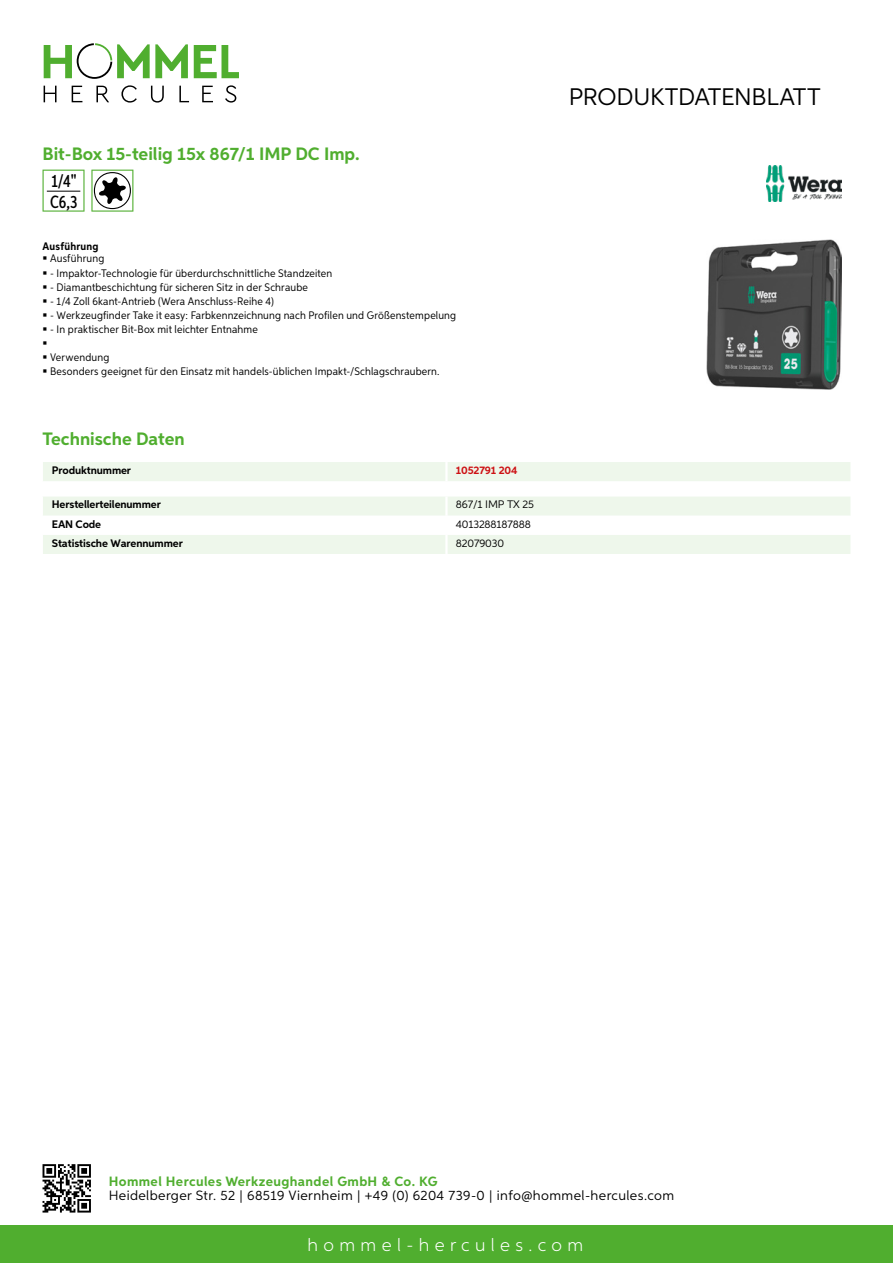
<style>
.page{position:relative;width:893px;height:1263px;background:#fff}
.page>*{position:absolute;margin:0;border:0;box-sizing:border-box;transform-origin:0 0}
.t1{font:24px "Aspira";letter-spacing:-.01em;color:#000}
.t2{font:700 18px "Aspira";color:#50ae2f}
.t3{font:300 18px "Aspira";letter-spacing:.3em;color:#fff}
.t4{font:500 17.85px/20.4px "Aspira XX Nar";color:#000}
.t5{font:13.5px "Aspira";letter-spacing:.03em;color:#000}
.t6{font:700 13.5px "Aspira";letter-spacing:.03em;color:#50ae2f}
.t7{font:10.95px/14.1px "Aspira Nar";letter-spacing:.015em;color:#000}
.t8{font:700 10.95px "Aspira";letter-spacing:-.01em;color:#000}
.t9{font:10.95px "Aspira";letter-spacing:-.01em;color:#000}
.t10{font:700 10.95px "Aspira";letter-spacing:-.01em;color:#cd1013}
.t11{font:700 10.95px "Aspira Nar";letter-spacing:.02em;color:#000}
</style>
<div class="page">
<div style="left:0;top:1226px;width:893px;height:37px;background:#50ae2f"></div>
<svg style="left:43px;top:1164px;width:48px;height:48px"></svg>
<svg style="left:194px;top:45px;width:45px;height:33px"></svg>
<svg style="left:44px;top:43px;width:144px;height:36px"></svg>
<svg style="left:44px;top:86px;width:13px;height:16px"></svg>
<svg style="left:72px;top:86px;width:10px;height:16px"></svg>
<svg style="left:96px;top:86px;width:13px;height:16px"></svg>
<svg style="left:121px;top:85px;width:16px;height:18px"></svg>
<svg style="left:151px;top:86px;width:13px;height:17px"></svg>
<svg style="left:179px;top:86px;width:10px;height:16px"></svg>
<svg style="left:202px;top:86px;width:11px;height:16px"></svg>
<svg style="left:225px;top:85px;width:11px;height:18px"></svg>
<div style="left:43px;top:462px;width:807px;height:19px;background:#eef7eb"></div>
<hr style="left:445px;top:462px;width:3px;height:19px;background:#fff">
<svg style="left:43px;top:497px;width:807px;height:57px"></svg>
<hr style="left:445px;top:535px;width:3px;height:19px;background:#fff">
<svg style="left:43px;top:170px;width:42px;height:42px"></svg>
<hr style="left:47px;top:191px;width:33px;height:1px;background:#000">
<svg style="left:91px;top:170px;width:42px;height:42px"></svg>
<img style="left:706px;top:239px;width:136px;height:150px">
<img style="left:766px;top:166px;width:76px;height:36px">
<h2 class="t2" style="left:43px;top:142px;width:319px">Bit-Box 15-teilig 15x 867/1 IMP DC Imp.</h2>
<h3 class="t4" style="left:50px;top:171px;width:29px">1/4"<br>C6,3</h3>
<p class="t11" style="left:43px;top:239px;width:58px">Ausführung</p>
<p class="t7" style="left:50px;top:251px;width:56px">Ausführung</p>
<p class="t7" style="left:50px;top:266px;width:284px">- Impaktor-Technologie für überdurchschnittliche Standzeiten</p>
<p class="t7" style="left:50px;top:280px;width:259px">- Diamantbeschichtung für sicheren Sitz in der Schraube</p>
<p class="t7" style="left:50px;top:294px;width:225px">- 1/4 Zoll 6kant-Antrieb (Wera Anschluss-Reihe 4)</p>
<p class="t7" style="left:50px;top:308px;width:408px">- Werkzeugfinder Take it easy: Farbkennzeichnung nach Profilen und Größenstempelung</p>
<p class="t7" style="left:50px;top:322px;width:209px">- In praktischer Bit-Box mit leichter Entnahme</p>
<p class="t7" style="left:50px;top:350px;width:391px">Verwendung<br>Besonders geeignet für den Einsatz mit handels-üblichen Impakt-/Schlagschraubern.</p>
<h2 class="t2" style="left:43px;top:428px;width:144px">Technische Daten</h2>
<p class="t8" style="left:52px;top:463px;width:81px">Produktnummer</p>
<p class="t10" style="left:456px;top:463px;width:63px">1052791 204</p>
<p class="t8" style="left:52px;top:498px;width:111px">Herstellerteilenummer</p>
<p class="t9" style="left:456px;top:498px;width:80px">867/1 IMP TX 25</p>
<p class="t8" style="left:52px;top:517px;width:51px">EAN Code</p>
<p class="t9" style="left:456px;top:517px;width:77px">4013288187888</p>
<p class="t8" style="left:52px;top:536px;width:132px">Statistische Warennummer</p>
<p class="t9" style="left:456px;top:536px;width:50px">82079030</p>
<h1 class="t1" style="left:569px;top:82px;width:253px">Produktdatenblatt</h1>
<p class="t6" style="left:109px;top:1172px;width:330px">Hommel Hercules Werkzeughandel GmbH &amp; Co. KG</p>
<p class="t5" style="left:109px;top:1187px;width:567px">Heidelberger Str. 52 | 68519 Viernheim | +49 (0) 6204 739-0 | info@hommel-hercules.com</p>
<h2 class="t3" style="left:307px;top:1234px;width:277px">hommel-hercules.com</h2>
</div>
